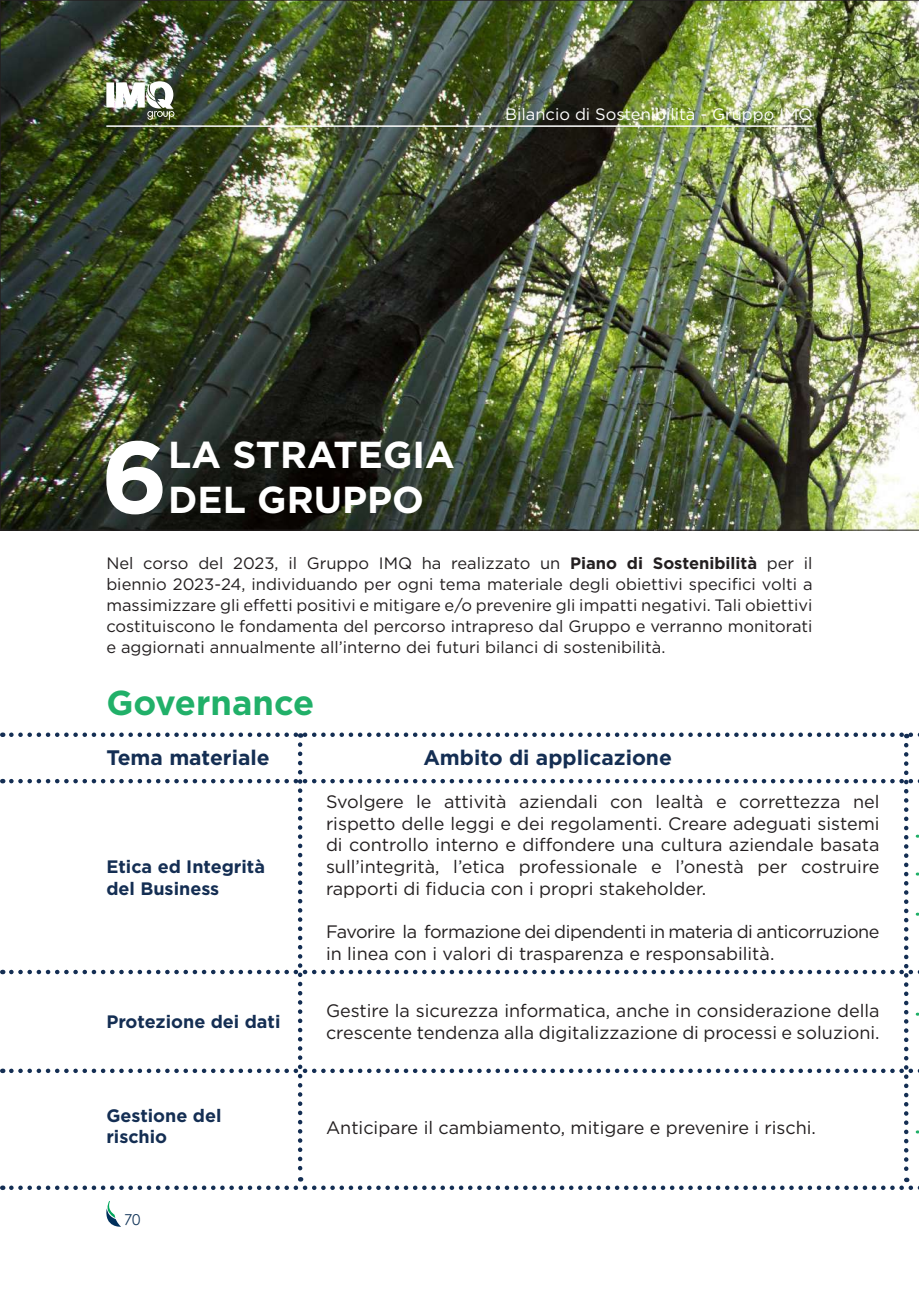
<style>
.page{position:relative;width:919px;height:1289px;background:#fff}
.page>*{position:absolute;margin:0;border:0;box-sizing:border-box;transform-origin:0 0}
.t1{font:700 101.85px "Gotham";color:#fff}
.t2{font:700 37.5px/45px "Gotham";color:#fff}
.t3{font:700 34.5px "Gotham";color:#21b069}
.t4{font:700 21px "Gotham";color:#142e53}
.t5{font:18px/21.6px "Gotham";color:#231f20;text-align:justify}
.t6{font:18px/21.6px "Gotham";letter-spacing:-.025em;color:#231f20}
.t7{font:700 18px/21.6px "Gotham";color:#142e53}
.t8{font:16.5px/21px "Gotham";color:#231f20;text-align:justify}
.t9{font:16.5px "Gotham";color:#fff}
.t10{font:15px "Century Gothic";color:#103358}
.s1{font-weight:700}
</style>
<div class="page">
<svg style="left:106px;top:1201px;width:15px;height:26px"></svg>
<img style="left:0;top:0;width:918px;height:530px">
<hr style="left:106px;top:125px;width:706px;height:2px;background:#fff">
<div style="left:106px;top:82px;width:8px;height:25px;background:#fff"></div>
<img style="left:116px;top:81px;width:58px;height:39px">
<svg style="left:11px;top:744px;width:908px;height:445px"></svg>
<svg style="left:11px;top:732px;width:908px;height:6px"></svg>
<p class="t9" style="left:505px;top:103px;width:309px">Bilancio di Sostenibilità - Gruppo IMQ</p>
<h1 class="t1" style="left:101px;top:409px;width:69px">6</h1>
<h2 class="t2" style="left:168px;top:432px;width:288px">LA STRATEGIA<br>DEL GRUPPO</h2>
<p class="t8" style="left:106px;top:552px;width:707px">Nel corso del 2023, il Gruppo IMQ ha realizzato un <span class="s1">Piano di Sostenibilità</span> per il biennio 2023-24, individuando per ogni tema materiale degli obiettivi specifici volti a massimizzare gli effetti positivi e mitigare e/o prevenire gli impatti negativi. Tali obiettivi costituiscono le fondamenta del percorso intrapreso dal Gruppo e verranno monitorati e aggiornati annualmente all’interno dei futuri bilanci di sostenibilità.</p>
<h3 class="t3" style="left:106px;top:680px;width:209px">Governance</h3>
<p class="t4" style="left:106px;top:743px;width:165px">Tema materiale</p>
<p class="t7" style="left:106px;top:855px;width:160px">Etica ed Integrità del Business</p>
<p class="t4" style="left:423px;top:743px;width:250px">Ambito di applicazione</p>
<p class="t5" style="left:326px;top:790px;width:555px">Svolgere le attività aziendali con lealtà e correttezza nel rispetto delle leggi e dei regolamenti. Creare adeguati sistemi di controllo interno e diffondere una cultura aziendale basata sull’integrità, l’etica professionale e l’onestà per costruire rapporti di fiducia con i propri stakeholder.</p>
<p class="t6" style="left:326px;top:920px;width:555px">Favorire la formazione dei dipendenti in materia di anticorruzione in linea con i valori di trasparenza e responsabilità.</p>
<p class="t7" style="left:106px;top:1010px;width:176px">Protezione dei dati</p>
<p class="t5" style="left:326px;top:999px;width:555px">Gestire la sicurezza informatica, anche in considerazione della crescente tendenza alla digitalizzazione di processi e soluzioni.</p>
<p class="t7" style="left:106px;top:1104px;width:117px">Gestione del rischio</p>
<p class="t5" style="left:326px;top:1116px;width:491px">Anticipare il cambiamento, mitigare e prevenire i rischi.</p>
<p class="t10" style="left:124px;top:1210px;width:18px">70</p>
</div>
